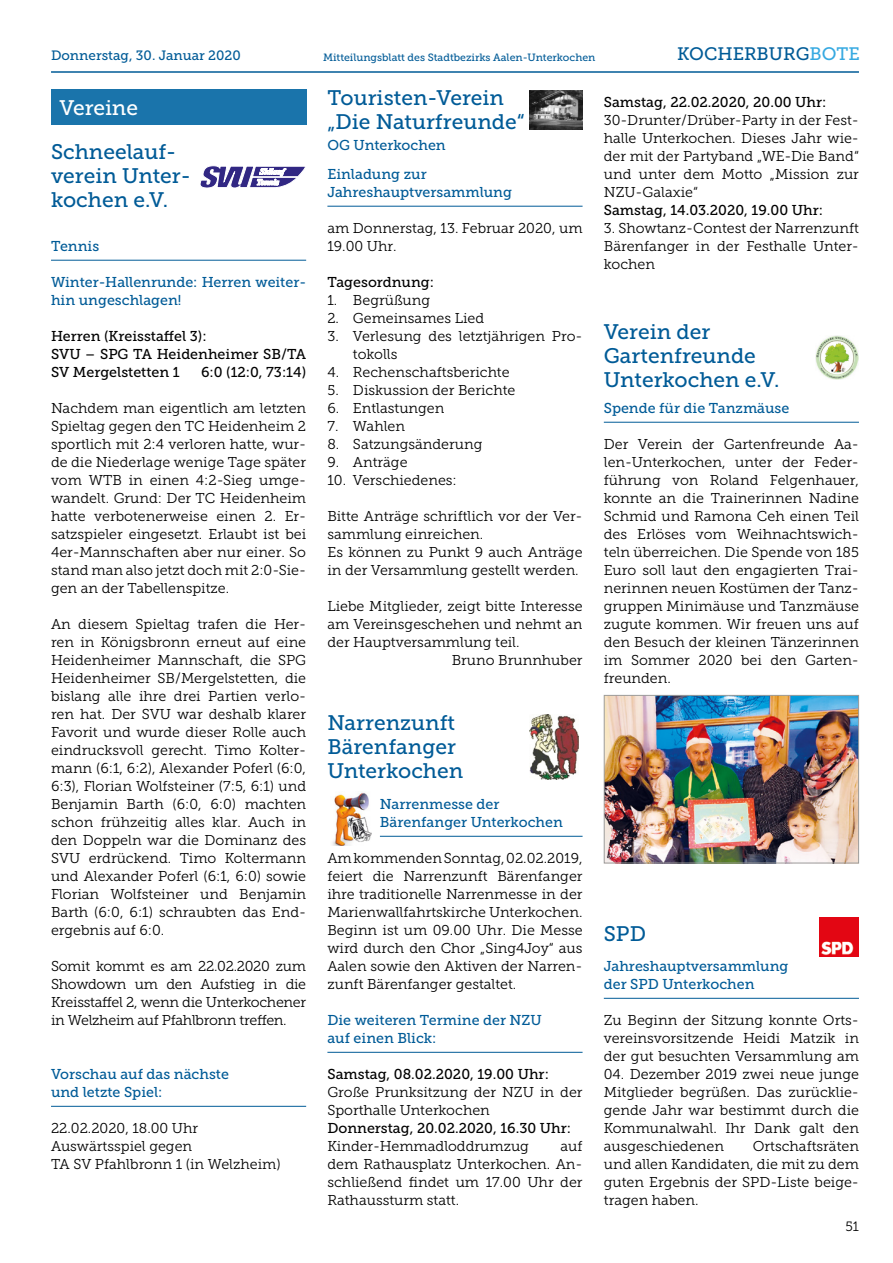
<style>
.page{position:relative;width:893px;height:1263px;background:#fff}
.page>*{position:absolute;margin:0;border:0;box-sizing:border-box;transform-origin:0 0}
.t1{font:21px/24px "Museo Slab 500";color:#005b97}
.t2{font:21px "Museo Slab 500";letter-spacing:-.005em;color:#fff}
.t3{font:18px "Museo Slab 500";color:#005b97}
.t4{font:14.25px/18px "Museo Slab 300";color:#000;text-align:justify}
.t5{font:14.25px/18px "Museo Slab 500";color:#005b97}
.t6{font:14.25px/18px "Museo Slab 500";color:#000}
.t7{font:13.5px "Museo Slab 500";color:#005b97}
.t8{font:13.5px "Museo Slab 300";color:#000}
.t9{font:10.5px "Museo Slab 500";color:#005b97}
.s1{color:#36a9e1}
</style>
<div class="page">
<hr style="left:51px;top:71px;width:808px;height:2px;background:#005b97">
<hr style="left:51px;top:260px;width:255px;height:1px;background:#005b97">
<hr style="left:51px;top:1106px;width:255px;height:1px;background:#005b97">
<hr style="left:327px;top:206px;width:256px;height:1px;background:#005b97">
<hr style="left:380px;top:836px;width:203px;height:1px;background:#005b97">
<hr style="left:327px;top:1052px;width:256px;height:1px;background:#005b97">
<hr style="left:604px;top:422px;width:255px;height:1px;background:#005b97">
<hr style="left:604px;top:998px;width:255px;height:1px;background:#005b97">
<svg style="left:200px;top:166px;width:106px;height:22px"></svg>
<img style="left:529px;top:90px;width:54px;height:39px">
<img style="left:815px;top:335px;width:44px;height:44px">
<img style="left:530px;top:715px;width:49px;height:64px">
<div style="left:51px;top:89px;width:255px;height:36px;background:#1a74ab"></div>
<img style="left:332px;top:792px;width:39px;height:53px">
<img style="left:606px;top:697px;width:251px;height:164px">
<div style="left:604px;top:695px;width:255px;height:168px;border:1px solid #9d9d9c"></div>
<img style="left:820px;top:917px;width:39px;height:39px">
<p class="t7" style="left:51px;top:48px;width:191px">Donnerstag, 30. Januar 2020</p>
<p class="t9" style="left:323px;top:51px;width:274px">Mitteilungsblatt des Stadtbezirks Aalen-Unterkochen</p>
<p class="t3" style="left:677px;top:44px;width:184px">KOCHERBURG<span class="s1">BOTE</span></p>
<h1 class="t2" style="left:60px;top:96px;width:80px">Vereine</h1>
<h1 class="t1" style="left:51px;top:140px;width:141px">Schneelauf&shy;verein Unter&shy;kochen e.V.</h1>
<p class="t5" style="left:51px;top:237px;width:50px">Tennis</p>
<p class="t5" style="left:51px;top:273px;width:257px">Winter-Hallenrunde: Herren weiter&shy;hin ungeschlagen!</p>
<p class="t6" style="left:51px;top:327px;width:257px">Herren (Kreisstaffel 3):<br>SVU – SPG TA Heidenheimer SB/TA<br>SV Mergelstetten 1</p>
<p class="t6" style="left:201px;top:363px;width:107px">6:0 (12:0, 73:14)</p>
<p class="t4" style="left:51px;top:399px;width:257px">Nachdem man eigentlich am letzten Spieltag gegen den TC Heidenheim 2 sportlich mit 2:4 verloren hatte, wur&shy;de die Niederlage wenige Tage später vom WTB in einen 4:2-Sieg umge&shy;wandelt. Grund: Der TC Heidenheim hatte verbotenerweise einen 2. Er&shy;satzspieler eingesetzt. Erlaubt ist bei 4er-Mannschaften aber nur einer. So stand man also jetzt doch mit 2:0-Sie&shy;gen an der Tabellenspitze.</p>
<p class="t4" style="left:51px;top:615px;width:257px">An diesem Spieltag trafen die Her&shy;ren in Königsbronn erneut auf eine Heidenheimer Mannschaft, die SPG Heidenheimer SB/Mergelstetten, die bislang alle ihre drei Partien verlo&shy;ren hat. Der SVU war deshalb klarer Favorit und wurde dieser Rolle auch eindrucksvoll gerecht. Timo Kolter&shy;mann (6:1, 6:2), Alexander Poferl (6:0, 6:3), Florian Wolfsteiner (7:5, 6:1) und Benjamin Barth (6:0, 6:0) machten schon frühzeitig alles klar. Auch in den Doppeln war die Dominanz des SVU erdrückend. Timo Koltermann und Alexander Poferl (6:1, 6:0) sowie Florian Wolfsteiner und Benjamin Barth (6:0, 6:1) schraubten das End&shy;ergebnis auf 6:0.</p>
<p class="t4" style="left:51px;top:957px;width:257px">Somit kommt es am 22.02.2020 zum Showdown um den Aufstieg in die Kreisstaffel 2, wenn die Unterkochener in Welzheim auf Pfahlbronn treffen.</p>
<p class="t5" style="left:51px;top:1065px;width:179px">Vorschau auf das nächste und letzte Spiel:</p>
<p class="t4" style="left:51px;top:1119px;width:231px;text-align:left">22.02.2020, 18.00 Uhr<br>Auswärtsspiel gegen<br>TA SV Pfahlbronn 1 (in Welzheim)</p>
<h1 class="t1" style="left:327px;top:86px;width:199px">Touristen-Verein „Die Naturfreunde“</h1>
<p class="t5" style="left:327px;top:136px;width:120px">OG Unterkochen</p>
<p class="t5" style="left:327px;top:165px;width:186px">Einladung zur<br>Jahreshauptversammlung</p>
<p class="t4" style="left:327px;top:219px;width:257px">am Donnerstag, 13. Februar 2020, um<br>19.00 Uhr.</p>
<p class="t6" style="left:327px;top:273px;width:108px">Tagesordnung:</p>
<p class="t4" style="left:327px;top:291px;width:104px">1. Begrüßung</p>
<p class="t4" style="left:327px;top:309px;width:158px">2. Gemeinsames Lied</p>
<p class="t4" style="left:353px;top:327px;width:231px;text-indent:-26px">3. Verlesung des letztjährigen Pro&shy;tokolls</p>
<p class="t4" style="left:327px;top:363px;width:184px">4. Rechenschaftsberichte</p>
<p class="t4" style="left:327px;top:381px;width:189px">5. Diskussion der Berichte</p>
<p class="t4" style="left:327px;top:399px;width:119px">6. Entlastungen</p>
<p class="t4" style="left:327px;top:417px;width:79px">7. Wahlen</p>
<p class="t4" style="left:327px;top:435px;width:157px">8. Satzungsänderung</p>
<p class="t4" style="left:327px;top:453px;width:82px">9. Anträge</p>
<p class="t4" style="left:327px;top:471px;width:131px">10. Verschiedenes:</p>
<p class="t4" style="left:327px;top:507px;width:257px;text-align:left">Bitte Anträge schriftlich vor der Ver&shy;sammlung einreichen.<br>Es können zu Punkt 9 auch Anträge in der Versammlung gestellt werden.</p>
<p class="t4" style="left:327px;top:597px;width:257px">Liebe Mitglieder, zeigt bitte Interesse</p>
<p class="t4" style="left:327px;top:615px;width:257px">am Vereinsgeschehen und nehmt an</p>
<p class="t4" style="left:327px;top:633px;width:194px">der Hauptversammlung teil.</p>
<p class="t4" style="left:452px;top:651px;width:132px">Bruno Brunnhuber</p>
<h1 class="t1" style="left:327px;top:711px;width:137px">Narrenzunft<br>Bärenfanger<br>Unterkochen</h1>
<p class="t5" style="left:380px;top:795px;width:184px">Narrenmesse der<br>Bärenfanger Unterkochen</p>
<p class="t4" style="left:327px;top:849px;width:257px">Am kommenden Sonntag, 02.02.2019, feiert die Narrenzunft Bärenfanger ihre traditionelle Narrenmesse in der Marienwallfahrtskirche Unterkochen.<br>Beginn ist um 09.00 Uhr. Die Messe wird durch den Chor „Sing4Joy“ aus Aalen sowie den Aktiven der Narren&shy;zunft Bärenfanger gestaltet.</p>
<p class="t5" style="left:327px;top:1011px;width:216px">Die weiteren Termine der NZU auf einen Blick:</p>
<p class="t6" style="left:327px;top:1065px;width:223px">Samstag, 08.02.2020, 19.00 Uhr:</p>
<p class="t4" style="left:327px;top:1083px;width:257px">Große Prunksitzung der NZU in der<br>Sporthalle Unterkochen</p>
<p class="t6" style="left:327px;top:1119px;width:245px">Donnerstag, 20.02.2020, 16.30 Uhr:</p>
<p class="t4" style="left:327px;top:1137px;width:203px">Kinder-Hemmadloddrumzug</p>
<p class="t4" style="left:327px;top:1137px;width:257px;text-indent:233px">auf dem Rathausplatz Unterkochen. An&shy;schließend findet um 17.00 Uhr der Rathaussturm statt.</p>
<p class="t6" style="left:604px;top:93px;width:224px">Samstag, 22.02.2020, 20.00 Uhr:</p>
<p class="t4" style="left:604px;top:111px;width:257px">30-Drunter/Drüber-Party in der Fest&shy;halle Unterkochen. Dieses Jahr wie&shy;der mit der Partyband „WE-Die Band“ und unter dem Motto „Mission zur NZU-Galaxie“</p>
<p class="t6" style="left:604px;top:201px;width:221px">Samstag, 14.03.2020, 19.00 Uhr:</p>
<p class="t4" style="left:604px;top:219px;width:257px">3. Showtanz-Contest der Narrenzunft Bärenfanger in der Festhalle Unter&shy;kochen</p>
<h1 class="t1" style="left:604px;top:320px;width:177px">Verein der<br>Gartenfreunde<br>Unterkochen e.V.</h1>
<p class="t5" style="left:604px;top:399px;width:187px">Spende für die Tanzmäuse</p>
<p class="t4" style="left:604px;top:435px;width:257px">Der Verein der Gartenfreunde Aa&shy;len-Unterkochen, unter der Feder&shy;führung von Roland Felgenhauer, konnte an die Trainerinnen Nadine Schmid und Ramona Ceh einen Teil des Erlöses vom Weihnachtswich&shy;teln überreichen. Die Spende von 185<br>Euro soll laut den engagierten Trai&shy;nerinnen neuen Kostümen der Tanz&shy;gruppen Minimäuse und Tanzmäuse zugute kommen. Wir freuen uns auf den Besuch der kleinen Tänzerinnen im Sommer 2020 bei den Garten&shy;freunden.</p>
<h1 class="t1" style="left:604px;top:922px;width:44px">SPD</h1>
<p class="t5" style="left:604px;top:957px;width:186px">Jahreshauptversammlung der SPD Unterkochen</p>
<p class="t4" style="left:604px;top:1011px;width:257px">Zu Beginn der Sitzung konnte Orts&shy;vereinsvorsitzende Heidi Matzik in der gut besuchten Versammlung am</p>
<p class="t4" style="left:604px;top:1065px;width:257px">04. Dezember 2019 zwei neue junge Mitglieder begrüßen. Das zurücklie&shy;gende Jahr war bestimmt durch die Kommunalwahl. Ihr Dank galt den ausgeschiedenen</p>
<p class="t4" style="left:604px;top:1137px;width:257px;text-indent:149px">Ortschaftsräten und allen Kandidaten, die mit zu dem guten Ergebnis der SPD-Liste beige&shy;tragen haben.</p>
<p class="t8" style="left:845px;top:1218px;width:15px">51</p>
</div>
